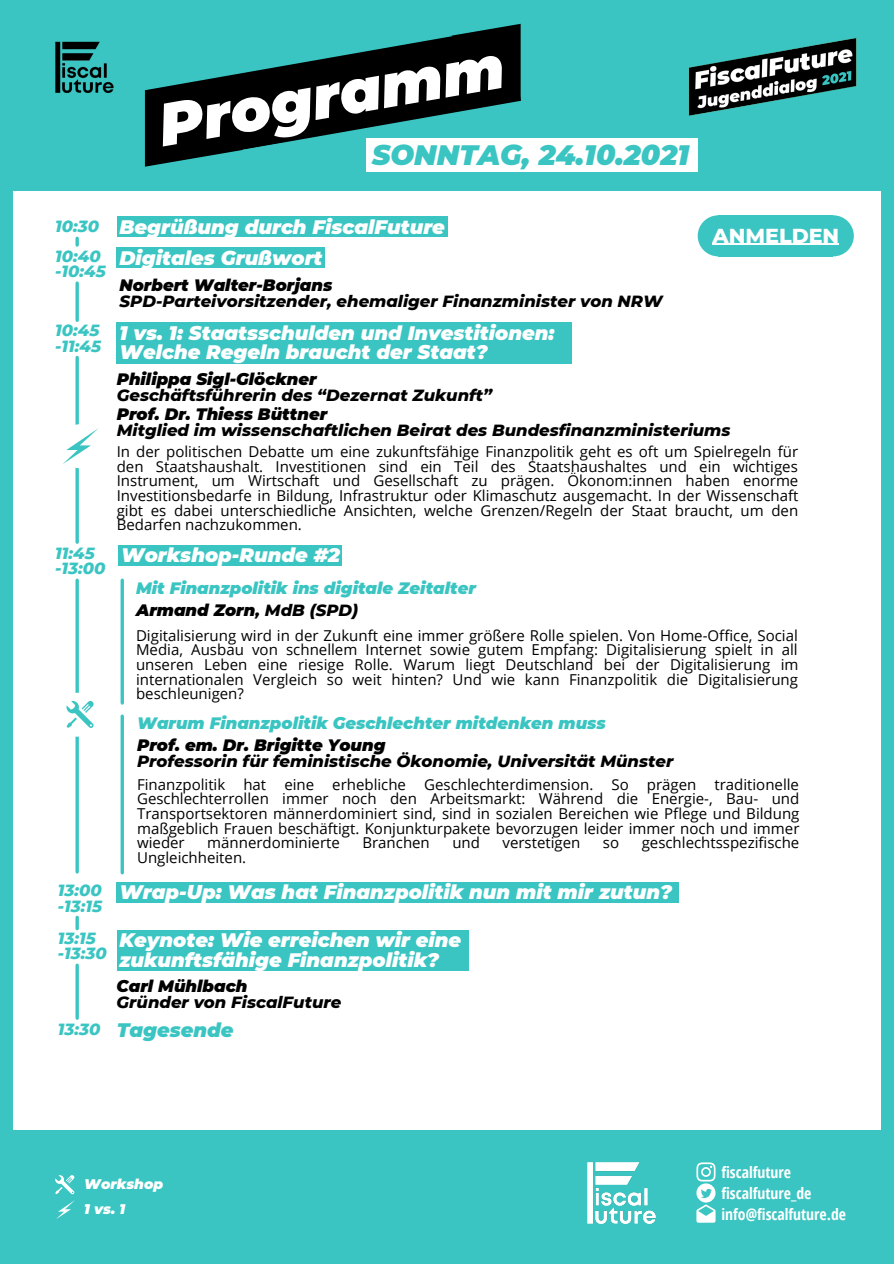
<style>
.page{position:relative;width:894px;height:1264px;background:#fff}
.page>*{position:absolute;margin:0;border:0;box-sizing:border-box;transform-origin:0 0}
.t1{font:italic 900 60px "Montserrat";color:#fff}
.t2{font:italic 900 28.05px "Montserrat";color:#3ac5c2}
.t3{font:800 20.7px "Montserrat";color:#fff}
.t4{font:italic 900 19.5px/19.2px "Montserrat";color:#fff}
.t5{font:italic 900 19.5px "Montserrat";color:#3ac5c2}
.t6{font:italic 800 16.5px "Montserrat";color:#000}
.t7{font:italic 900 16.5px "Montserrat";color:#000}
.t8{font:italic 900 16.5px "Montserrat";color:#3ac5c2}
.t9{font:italic 800 16.5px "Montserrat";color:#3ac5c2}
.t10{font:700 15.75px "Open Sans Condensed";color:#fff}
.t11{font:15px/14.7px "Open Sans";color:#000;text-align:justify}
.t12{font:italic 900 13.95px "Montserrat";color:#fff}
.s1{font-weight:800}
</style>
<div class="page">
<div style="left:0;top:0;width:893px;height:1263px;background:#3ac5c2"></div>
<svg style="left:146px;top:40px;width:373px;height:102px;fill:#000"></svg>
<svg style="left:431px;top:23px;width:90px;height:78px;background:#061616"></svg>
<svg style="left:144px;top:90px;width:144px;height:77px"></svg>
<div style="left:13px;top:191px;width:867px;height:938px;background:#fff"></div>
<svg style="left:75px;top:357px;width:4px;height:185px"></svg>
<svg style="left:75px;top:580px;width:4px;height:292px"></svg>
<div style="left:117px;top:217px;width:330px;height:20px;background:#3ac5c2"></div>
<svg style="left:120px;top:580px;width:4px;height:123px"></svg>
<svg style="left:120px;top:716px;width:4px;height:156px"></svg>
<div style="left:116px;top:322px;width:455px;height:42px;background:#3ac5c2"></div>
<div style="left:119px;top:545px;width:223px;height:20px;background:#3ac5c2"></div>
<div style="left:117px;top:929px;width:351px;height:41px;background:#3ac5c2"></div>
<svg style="left:75px;top:238px;width:4px;height:7px"></svg>
<div style="left:58px;top:424px;width:44px;height:44px;background:#fff;border-radius:50%"></div>
<svg style="left:63px;top:428px;width:35px;height:36px"></svg>
<div style="left:55px;top:692px;width:44px;height:44px;background:#fff;border-radius:50%"></div>
<svg style="left:66px;top:701px;width:27px;height:27px"></svg>
<div style="left:117px;top:248px;width:208px;height:20px;background:#3ac5c2"></div>
<svg style="left:55px;top:1175px;width:20px;height:44px"></svg>
<img style="left:587px;top:1162px;width:68px;height:61px">
<svg style="left:696px;top:1162px;width:19px;height:60px"></svg>
<div style="left:366px;top:138px;width:331px;height:34px;background:#fff"></div>
<img style="left:55px;top:41px;width:59px;height:52px">
<img style="left:688px;top:38px;width:167px;height:78px">
<div style="left:697px;top:215px;width:41px;height:41px;background:#3ac5c2;border-radius:50%"></div>
<div style="left:718px;top:215px;width:114px;height:41px;background:#3ac5c2"></div>
<div style="left:812px;top:215px;width:41px;height:41px;background:#3ac5c2;border-radius:50%"></div>
<hr style="left:712px;top:244px;width:127px;height:1px;background:#fff">
<div style="left:116px;top:882px;width:562px;height:20px;background:#3ac5c2"></div>
<svg style="left:75px;top:965px;width:4px;height:53px"></svg>
<svg style="left:75px;top:917px;width:4px;height:11px"></svg>
<svg style="left:75px;top:283px;width:4px;height:37px"></svg>
<p class="t1" style="left:153px;top:90px;width:351px;rotate:-10deg">Programm</p>
<p class="t2" style="left:372px;top:137px;width:318px">SONNTAG, 24.10.2021</p>
<p class="t9" style="left:55px;top:216px;width:45px">10:30</p>
<p class="t9" style="left:55px;top:245px;width:47px">10:40</p>
<p class="t9" style="left:55px;top:261px;width:52px">-10:45</p>
<p class="t9" style="left:55px;top:320px;width:46px">10:45</p>
<p class="t9" style="left:55px;top:336px;width:48px">-11:45</p>
<p class="t9" style="left:55px;top:542px;width:41px">11:45</p>
<p class="t9" style="left:55px;top:558px;width:52px">-13:00</p>
<p class="t9" style="left:58px;top:879px;width:45px">13:00</p>
<p class="t9" style="left:58px;top:895px;width:46px">-13:15</p>
<p class="t9" style="left:58px;top:927px;width:40px">13:15</p>
<p class="t9" style="left:58px;top:943px;width:50px">-13:30</p>
<p class="t4" style="left:119px;top:217px;width:327px">Begrüßung durch FiscalFuture</p>
<p class="t4" style="left:119px;top:249px;width:204px">Digitales Grußwort</p>
<p class="t7" style="left:119px;top:275px;width:214px">Norbert Walter-Borjans</p>
<p class="t6" style="left:119px;top:291px;width:544px">SPD-Parteivorsitzender, ehemaliger Finanzminister von NRW</p>
<p class="t4" style="left:119px;top:323px;width:436px">1 vs. 1: Staatsschulden und Investitionen:</p>
<p class="t4" style="left:119px;top:342px;width:369px">Welche Regeln braucht der Staat?</p>
<p class="t3" style="left:712px;top:223px;width:128px">ANMELDEN</p>
<p class="t7" style="left:117px;top:369px;width:201px">Philippa Sigl-Glöckner</p>
<p class="t6" style="left:117px;top:385px;width:377px">Geschäftsführerin des “Dezernat Zukunft”</p>
<p class="t7" style="left:117px;top:404px;width:212px">Prof. Dr. Thiess Büttner</p>
<p class="t6" style="left:117px;top:420px;width:615px">Mitglied im wissenschaftlichen Beirat des Bundesfinanzministeriums</p>
<p class="t11" style="left:117px;top:444px;width:683px">In der politischen Debatte um eine zukunftsfähige Finanzpolitik geht es oft um Spielregeln für den Staatshaushalt. Investitionen sind ein Teil des Staatshaushaltes und ein wichtiges Instrument, um Wirtschaft und Gesellschaft zu prägen. Ökonom:innen haben enorme Investitionsbedarfe in Bildung, Infrastruktur oder Klimaschutz ausgemacht. In der Wissenschaft gibt es dabei unterschiedliche Ansichten, welche Grenzen/Regeln der Staat braucht, um den Bedarfen nachzukommen.</p>
<p class="t4" style="left:121px;top:545px;width:220px">Workshop-Runde #2</p>
<p class="t8" style="left:136px;top:577px;width:341px">Mit Finanzpolitik ins digitale Zeitalter</p>
<p class="t7" style="left:136px;top:599px;width:224px">Armand Zorn<span class="s1">, MdB (SPD)</span></p>
<p class="t11" style="left:136px;top:627px;width:663px">Digitalisierung wird in der Zukunft eine immer größere Rolle spielen. Von Home-Office, Social Media, Ausbau von schnellem Internet sowie gutem Empfang: Digitalisierung spielt in all unseren Leben eine riesige Rolle. Warum liegt Deutschland bei der Digitalisierung im internationalen Vergleich so weit hinten? Und wie kann Finanzpolitik die Digitalisierung beschleunigen?</p>
<p class="t8" style="left:137px;top:713px;width:470px">Warum Finanzpolitik Geschlechter mitdenken muss</p>
<p class="t7" style="left:137px;top:734px;width:250px">Prof. em. Dr. Brigitte Young</p>
<p class="t6" style="left:137px;top:750px;width:537px">Professorin für feministische Ökonomie, Universität Münster</p>
<p class="t11" style="left:137px;top:776px;width:663px">Finanzpolitik hat eine erhebliche Geschlechterdimension. So prägen traditionelle Geschlechterrollen immer noch den Arbeitsmarkt: Während die Energie-, Bau- und Transportsektoren männerdominiert sind, sind in sozialen Bereichen wie Pflege und Bildung maßgeblich Frauen beschäftigt. Konjunkturpakete bevorzugen leider immer noch und immer wieder</p>
<p class="t11" style="left:207px;top:835px;width:134px">männerdominierte</p>
<p class="t11" style="left:362px;top:835px;width:69px">Branchen</p>
<p class="t11" style="left:452px;top:835px;width:29px">und</p>
<p class="t11" style="left:502px;top:835px;width:79px">verstetigen</p>
<p class="t11" style="left:602px;top:835px;width:18px">so</p>
<p class="t11" style="left:641px;top:835px;width:159px">geschlechtsspezifische</p>
<p class="t11" style="left:137px;top:849px;width:111px">Ungleichheiten.</p>
<p class="t4" style="left:119px;top:882px;width:554px">Wrap-Up: Was hat Finanzpolitik nun mit mir zutun?</p>
<p class="t4" style="left:119px;top:930px;width:343px">Keynote: Wie erreichen wir eine zukunftsfähige Finanzpolitik?</p>
<p class="t7" style="left:117px;top:976px;width:132px">Carl Mühlbach</p>
<p class="t6" style="left:117px;top:992px;width:226px">Gründer von FiscalFuture</p>
<p class="t9" style="left:58px;top:1019px;width:44px">13:30</p>
<p class="t5" style="left:117px;top:1018px;width:118px">Tagesende</p>
<p class="t12" style="left:84px;top:1175px;width:80px">Workshop</p>
<p class="t12" style="left:84px;top:1200px;width:42px">1 vs. 1</p>
<p class="t10" style="left:721px;top:1161px;width:71px">fiscalfuture</p>
<p class="t10" style="left:721px;top:1182px;width:91px">fiscalfuture_de</p>
<p class="t10" style="left:721px;top:1202px;width:126px">info@fiscalfuture.de</p>
</div>
